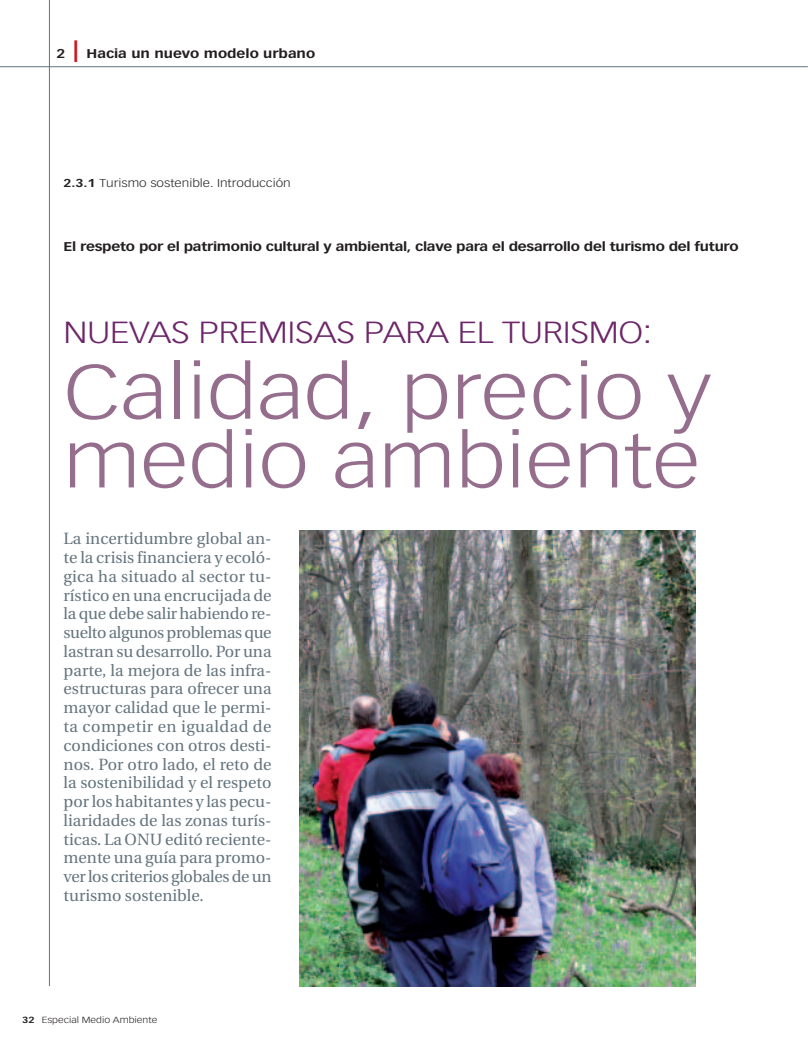
<style>
.page{position:relative;width:808px;height:1053px;background:#fff}
.page>*{position:absolute;margin:0;border:0;box-sizing:border-box;transform-origin:0 0}
.t1{font:300 75px/68.8px "Vectora LT";color:#956e8e;scale:1.2 1}
.t2{font:300 30px "Vectora LT";letter-spacing:-.01em;color:#6c2669;scale:1.2 1}
.t3{font:16.25px/18.8px "Utopia";letter-spacing:-.01em;color:#64747e;text-align:justify}
.t4{font:700 12.5px "Vectora LT";letter-spacing:-.02em;color:#231f20;scale:1.2 1}
.t5{font:700 12.5px "Vectora LT";color:#231f20;scale:1.2 1}
.t6{font:300 11.25px "Vectora LT";color:#231f20;scale:1.2 1}
.t7{font:300 8.75px "Vectora LT";color:#231f20;scale:1.2 1}
.s1{font-weight:700}
</style>
<div class="page">
<hr style="left:0;top:66px;width:808px;height:1px;background:#64747e">
<hr style="left:49px;top:0;width:1px;height:986px;background:#64747e">
<img style="left:300px;top:530px;width:395px;height:456px">
<p class="t4" style="left:57px;top:46px;width:9px">2</p>
<p class="t5" style="left:87px;top:46px;width:192px">Hacia un nuevo modelo urbano</p>
<p class="t6" style="left:64px;top:178px;width:191px"><span class="s1">2.3.1</span> Turismo sostenible. Introducción</p>
<p class="t4" style="left:64px;top:239px;width:564px">El respeto por el patrimonio cultural y ambiental, clave para el desarrollo del turismo del futuro</p>
<p class="t2" style="left:64px;top:320px;width:492px">NUEVAS PREMISAS PARA EL TURISMO:</p>
<p class="t1" style="left:64px;top:363px;width:541px">Calidad, precio y medio ambiente</p>
<p class="t3" style="left:64px;top:531px;width:209px">La incertidumbre global an&shy;te la crisis financiera y ecoló&shy;gica ha situado al sector tu&shy;rístico en una encrucijada de la que debe salir habiendo re&shy;suelto algunos problemas que lastran su desarrollo. Por una parte, la mejora de las infra&shy;estructuras para ofrecer una mayor calidad que le permi&shy;ta competir en igualdad de condiciones con otros desti&shy;nos. Por otro lado, el reto de la sostenibilidad y el respeto por los habitantes y las pecu&shy;liaridades de las zonas turís&shy;ticas. La ONU editó reciente&shy;mente una guía para promo&shy;ver los criterios globales de un turismo sostenible.</p>
<p class="t7" style="left:22px;top:1015px;width:114px"><span class="s1">32</span> Especial Medio Ambiente</p>
</div>
